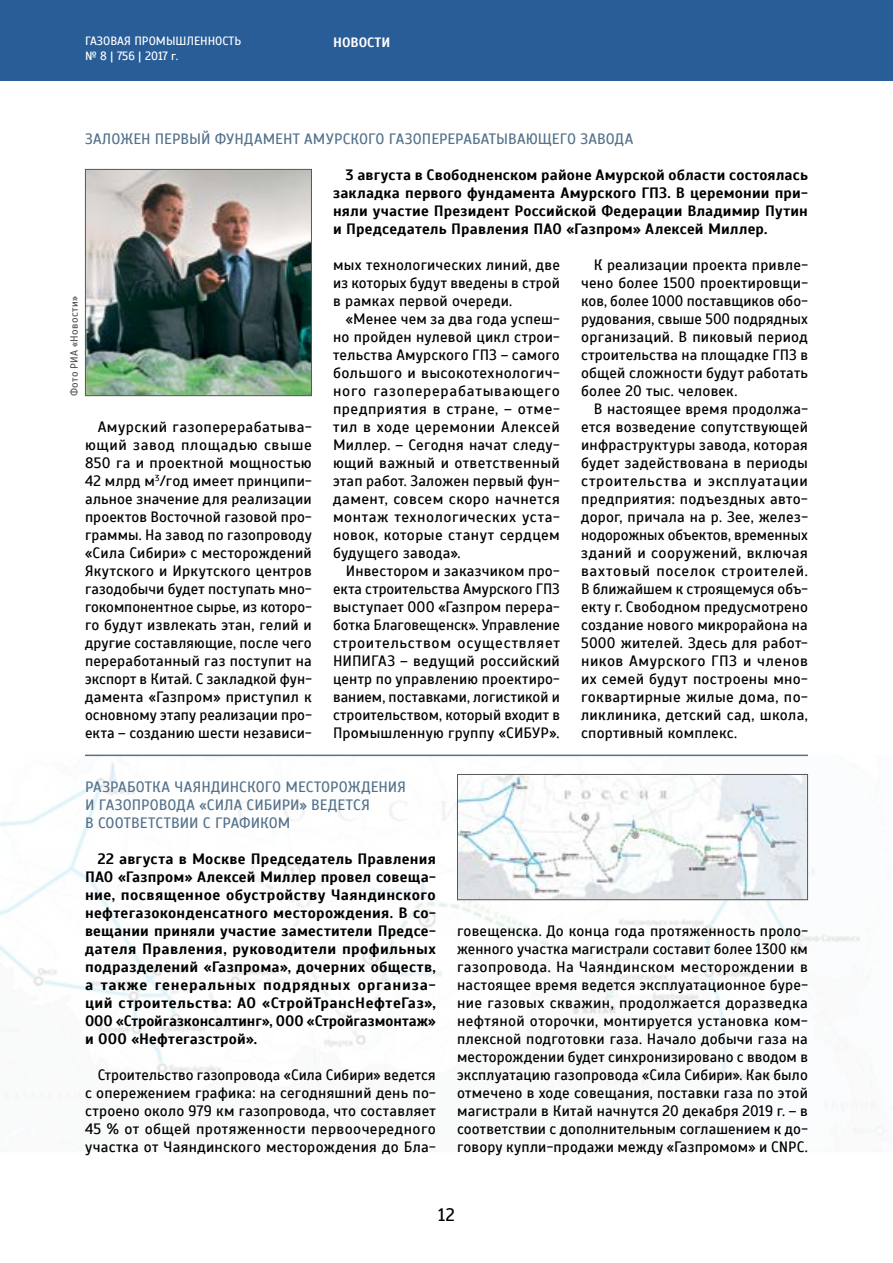
<style>
.page{position:relative;width:893px;height:1263px;background:#fff}
.page>*{position:absolute;margin:0;border:0;box-sizing:border-box;transform-origin:0 0}
.t1{font:18px "Scada";color:#000}
.t2{font:15px/18px "Scada";letter-spacing:.015em;color:#000;text-align:justify}
.t3{font:700 15px/18px "Scada";letter-spacing:.01em;color:#000;text-align:justify}
.t4{font:15px/18px "Scada";letter-spacing:.005em;color:#54728b}
.t5{font:700 13.5px "Scada";color:#fff}
.t6{font:12px/14.4px "Scada";color:#fff}
.t7{font:10.5px "Scada";letter-spacing:.03em;color:#5b5753}
</style>
<div class="page">
<div style="left:0;top:0;width:893px;height:81px;background:#295d97"></div>
<img style="left:0;top:756px;width:884px;height:386px">
<img style="left:87px;top:171px;width:223px;height:223px">
<div style="left:85px;top:169px;width:227px;height:227px;border:1px solid #5b5753"></div>
<img style="left:459px;top:776px;width:347px;height:122px">
<div style="left:457px;top:774px;width:351px;height:126px;border:1px solid #5b5753"></div>
<hr style="left:85px;top:755px;width:723px;height:1px;background:#54728b">
<p class="t6" style="left:85px;top:34px;width:158px">ГАЗОВАЯ ПРОМЫШЛЕННОСТЬ № 8 | 756 | 2017 г.</p>
<p class="t5" style="left:333px;top:34px;width:59px">НОВОСТИ</p>
<p class="t4" style="left:85px;top:130px;width:550px">ЗАЛОЖЕН ПЕРВЫЙ ФУНДАМЕНТ АМУРСКОГО ГАЗОПЕРЕРАБАТЫВАЮЩЕГО ЗАВОДА</p>
<p class="t7" style="left:68px;top:396px;width:102px;rotate:-90deg">Фото РИА «Новости»</p>
<p class="t2" style="left:85px;top:418px;width:228px;text-indent:13px">Амурский газоперерабатыва&shy;ющий завод площадью свыше 850 га и проектной мощностью 42 млрд м<sup>3</sup>/год имеет принципи&shy;альное значение для реализации проектов Восточной газовой про&shy;граммы. На завод по газопроводу «Сила Сибири» с месторождений Якутского и Иркутского центров газодобычи будет поступать мно&shy;гокомпонентное сырье, из которо&shy;го будут извлекать этан, гелий и другие составляющие, после чего переработанный газ поступит на экспорт в Китай. С закладкой фун&shy;дамента «Газпром» приступил к основному этапу реализации про&shy;екта – созданию шести независи-</p>
<p class="t3" style="left:333px;top:166px;width:476px;text-indent:13px">3 августа в Свободненском районе Амурской области состоялась закладка первого фундамента Амурского ГПЗ. В церемонии при&shy;няли участие Президент Российской Федерации Владимир Путин и Председатель Правления ПАО «Газпром» Алексей Миллер.</p>
<p class="t2" style="left:333px;top:256px;width:228px">мых технологических линий, две из которых будут введены в строй в рамках первой очереди.</p>
<p class="t2" style="left:333px;top:310px;width:228px;text-indent:13px">«Менее чем за два года успеш&shy;но пройден нулевой цикл строи&shy;тельства Амурского ГПЗ – самого большого и высокотехнологич&shy;ного газоперерабатывающего предприятия в стране, – отме&shy;тил в ходе церемонии Алексей Миллер. – Сегодня начат следу&shy;ющий важный и ответственный этап работ. Заложен первый фун&shy;дамент, совсем скоро начнется монтаж технологических уста&shy;новок, которые станут сердцем будущего завода».</p>
<p class="t2" style="left:333px;top:562px;width:228px;text-indent:13px">Инвестором и заказчиком про&shy;екта строительства Амурского ГПЗ выступает ООО «Газпром перера&shy;ботка Благовещенск». Управление строительством осуществляет НИПИГАЗ – ведущий российский центр по управлению проектиро&shy;ванием, поставками, логистикой и строительством, который входит в Промышленную группу «СИБУР».</p>
<p class="t2" style="left:581px;top:256px;width:228px;text-indent:13px">К реализации проекта привле&shy;чено более 1500 проектировщи&shy;ков, более 1000 поставщиков обо&shy;рудования, свыше 500 подрядных организаций. В пиковый период строительства на площадке ГПЗ в общей сложности будут работать более 20 тыс. человек.</p>
<p class="t2" style="left:581px;top:400px;width:228px;text-indent:13px">В настоящее время продолжа&shy;ется возведение сопутствующей инфраструктуры завода, которая будет задействована в периоды строительства и эксплуатации предприятия: подъездных авто&shy;дорог, причала на р. Зее, желез&shy;нодорожных объектов, временных зданий и сооружений, включая вахтовый поселок строителей.<br>В ближайшем к строящемуся объ&shy;екту г. Свободном предусмотрено создание нового микрорайона на 5000 жителей. Здесь для работ&shy;ников Амурского ГПЗ и членов их семей будут построены мно&shy;гоквартирные жилые дома, по&shy;ликлиника, детский сад, школа, спортивный комплекс.</p>
<p class="t4" style="left:85px;top:778px;width:322px">РАЗРАБОТКА ЧАЯНДИНСКОГО МЕСТОРОЖДЕНИЯ<br>И ГАЗОПРОВОДА «СИЛА СИБИРИ» ВЕДЕТСЯ<br>В СООТВЕТСТВИИ С ГРАФИКОМ</p>
<p class="t3" style="left:85px;top:850px;width:352px;text-indent:13px">22 августа в Москве Председатель Правления ПАО «Газпром» Алексей Миллер провел совеща&shy;ние, посвященное обустройству Чаяндинского нефтегазоконденсатного месторождения. В со&shy;вещании приняли участие заместители Предсе&shy;дателя Правления, руководители профильных подразделений «Газпрома», дочерних обществ, а также генеральных подрядных организа&shy;ций строительства: АО «СтройТрансНефтеГаз», ООО «Стройгазконсалтинг», ООО «Стройгазмонтаж» и ООО «Нефтегазстрой».</p>
<p class="t2" style="left:85px;top:1066px;width:352px;text-indent:13px">Строительство газопровода «Сила Сибири» ведется с опережением графика: на сегодняшний день по&shy;строено около 979 км газопровода, что составляет 45 % от общей протяженности первоочередного участка от Чаяндинского месторождения до Бла-</p>
<p class="t2" style="left:457px;top:922px;width:352px">говещенска. До конца года протяженность проло&shy;женного участка магистрали составит более 1300 км газопровода. На Чаяндинском месторождении в настоящее время ведется эксплуатационное буре&shy;ние газовых скважин, продолжается доразведка нефтяной оторочки, монтируется установка ком&shy;плексной подготовки газа. Начало добычи газа на месторождении будет синхронизировано с вводом в эксплуатацию газопровода «Сила Сибири». Как было отмечено в ходе совещания, поставки газа по этой магистрали в Китай начнутся 20 декабря 2019 г. – в соответствии с дополнительным соглашением к до&shy;говору купли-продажи между «Газпромом» и CNPC.</p>
<p class="t1" style="left:438px;top:1204px;width:18px">12</p>
</div>
